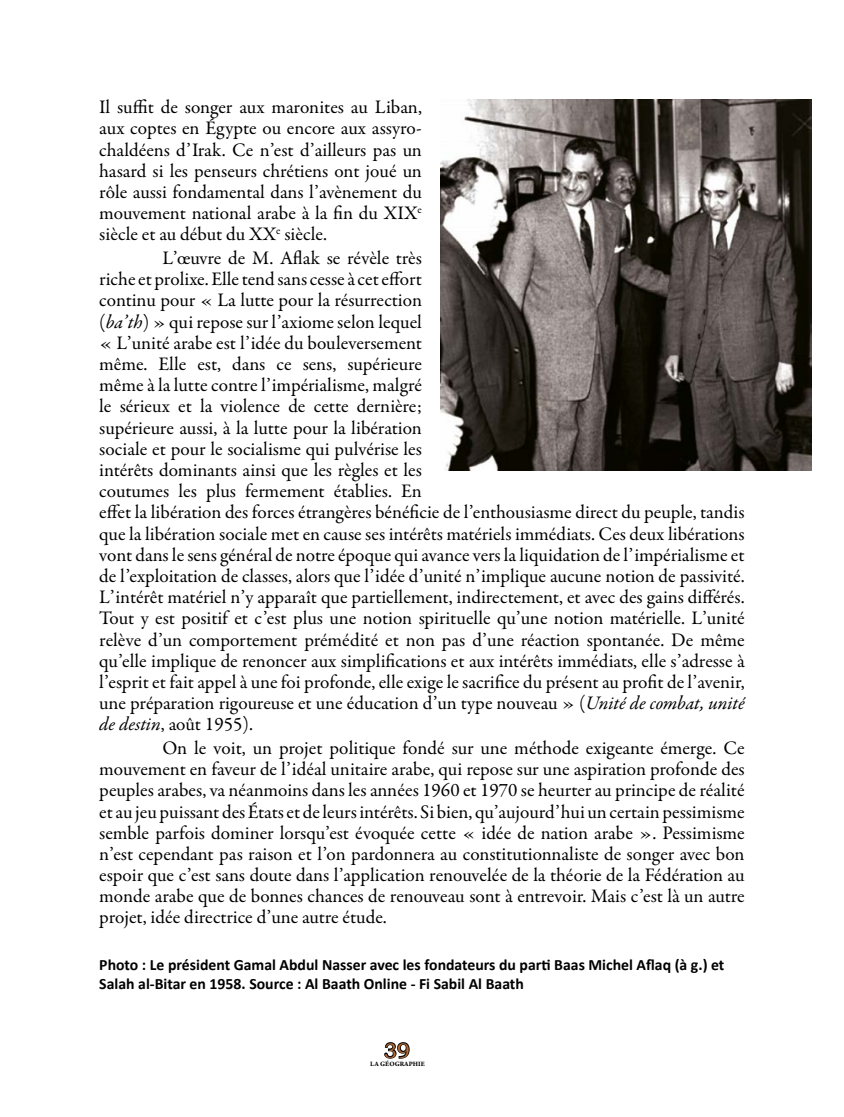
<style>
.page{position:relative;width:844px;height:1117px;background:#fff}
.page>*{position:absolute;margin:0;border:0;box-sizing:border-box;transform-origin:0 0}
.t1{font:21px "Bookman Old Style";color:#b56c35}
.t2{font:19.25px/21.2px "Garamond Premr Pro";color:#000;text-align:justify}
.t3{font:700 15.75px/18.9px "Calibri";color:#000}
.t4{font:700 7px "Arno Pro";letter-spacing:.01em;color:#000}
.s1{font-style:italic}
</style>
<div class="page">
<img style="left:440px;top:99px;width:370px;height:371px">
<svg style="left:384px;top:1042px;width:26px;height:17px"></svg>
<p class="t2" style="left:99px;top:97px;width:324px">Il suffit de songer aux maronites au Liban, aux coptes en Égypte ou encore aux assyro&shy;chaldéens d’Irak. Ce n’est d’ailleurs pas un hasard si les penseurs chrétiens ont joué un rôle aussi fondamental dans l’avènement du mouvement national arabe à la fin du XIX<sup>e </sup>siècle et au début du XX<sup>e</sup> siècle.</p>
<p class="t2" style="left:99px;top:248px;width:646px;text-align:left;text-indent:63px">L’œuvre de M. Aflak se révèle très<br>riche et prolixe. Elle tend sans cesse à cet effort<br>continu pour « La lutte pour la résurrection<br>(<span class="s1">ba’th</span>) » qui repose sur l’axiome selon lequel<br>« L’unité arabe est l’idée du bouleversement<br>même. Elle est, dans ce sens, supérieure<br>même à la lutte contre l’impérialisme, malgré<br>le sérieux et la violence de cette dernière;<br>supérieure aussi, à la lutte pour la libération<br>sociale et pour le socialisme qui pulvérise les<br>intérêts dominants ainsi que les règles et les<br>coutumes les plus fermement établies. En<br>effet la libération des forces étrangères bénéficie de l’enthousiasme direct du peuple, tandis que la libération sociale met en cause ses intérêts matériels immédiats. Ces deux libérations vont dans le sens général de notre époque qui avance vers la liquidation de l’impérialisme et de l’exploitation de classes, alors que l’idée d’unité n’implique aucune notion de passivité.<br>L’intérêt matériel n’y apparaît que partiellement, indirectement, et avec des gains différés.<br>Tout y est positif et c’est plus une notion spirituelle qu’une notion matérielle. L’unité relève d’un comportement prémédité et non pas d’une réaction spontanée. De même qu’elle implique de renoncer aux simplifications et aux intérêts immédiats, elle s’adresse à l’esprit et fait appel à une foi profonde, elle exige le sacrifice du présent au profit de l’avenir, une préparation rigoureuse et une éducation d’un type nouveau » (<span class="s1">Unité de combat, unité de destin</span>, août 1955).</p>
<p class="t2" style="left:99px;top:737px;width:646px;text-indent:63px">On le voit, un projet politique fondé sur une méthode exigeante émerge. Ce mouvement en faveur de l’idéal unitaire arabe, qui repose sur une aspiration profonde des peuples arabes, va néanmoins dans les années 1960 et 1970 se heurter au principe de réalité et au jeu puissant des États et de leurs intérêts. Si bien, qu’aujourd’hui un certain pessimisme semble parfois dominer lorsqu’est évoquée cette « idée de nation arabe ». Pessimisme n’est cependant pas raison et l’on pardonnera au constitutionnaliste de songer avec bon espoir que c’est sans doute dans l’application renouvelée de la théorie de la Fédération au monde arabe que de bonnes chances de renouveau sont à entrevoir. Mais c’est là un autre projet, idée directrice d’une autre étude.</p>
<p class="t3" style="left:99px;top:954px;width:626px">Photo : Le président Gamal Abdul Nasser avec les fondateurs du parti Baas Michel Aflaq (à g.) et<br>Salah al-Bitar en 1958. Source : Al Baath Online - Fi Sabil Al Baath</p>
<p class="t1" style="left:384px;top:1036px;width:28px">39</p>
<p class="t4" style="left:370px;top:1059px;width:56px">LA GÉOGRAPHIE</p>
</div>
